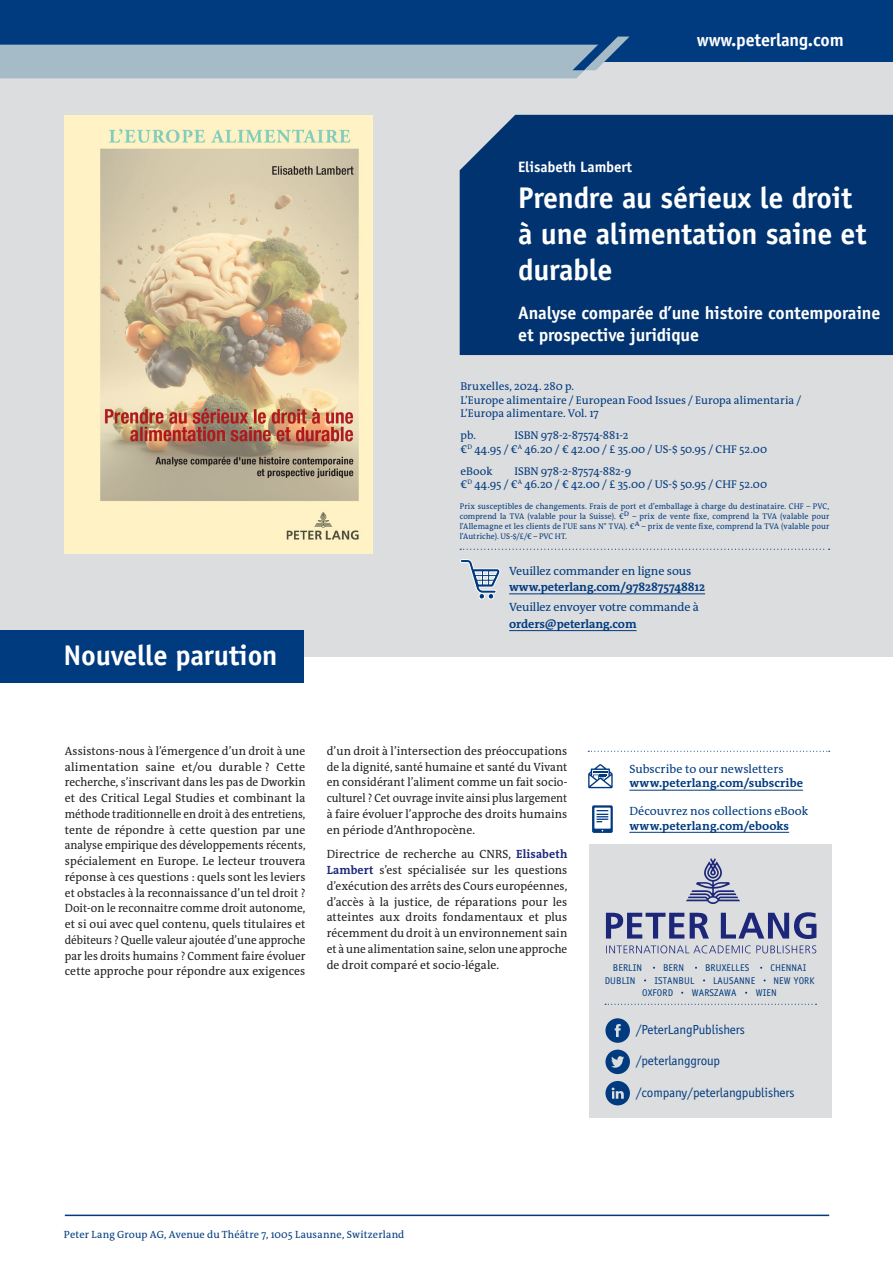
<style>
.page{position:relative;width:893px;height:1263px;background:#fff}
.page>*{position:absolute;margin:0;border:0;box-sizing:border-box;transform-origin:0 0}
._110___Titel{font:700 30px/36px "Officina Sans";letter-spacing:-.01em;color:#fff}
.Neuerscheinung{font:700 28.5px "Officina Sans";letter-spacing:-.01em;color:#fff}
._120___Untertitel{font:700 18px/21.6px "Officina Sans";letter-spacing:-.01em;color:#fff}
.Head_Web-Adresse{font:700 18px "Officina Sans";letter-spacing:-.01em;color:#fff}
._100___Autor{font:700 15px "Officina Sans";letter-spacing:-.01em;color:#fff}
.t1{font:13.05px "Officina Sans";letter-spacing:-.01em;color:#013b7f}
._300___Werbetext{font:12px/15.8px "The Antiqua B W5 Plain";letter-spacing:.01em;color:#231f20;text-align:justify;scale:.96 1}
._300___Werbetext-2{font:12px/15.8px "The Antiqua B W5 Plain";letter-spacing:.01em;color:#231f20;text-align:justify}
.Head_Warenkorb{font:12px "The Antiqua B W5 Plain";letter-spacing:-.01em;color:#013b7f}
.Newsletter___Ebook_C{font:12px "The Antiqua B W5 Plain";color:#013b7f}
.Newsletter___Ebook_L{font:700 12px "The Antiqua B W7";letter-spacing:.005em;color:#013b7f}
.linktext{font:700 12px "The Antiqua B W7";letter-spacing:-.01em;color:#013b7f}
.Head_Warenkorb-2{font:700 12px "The Antiqua B W7";letter-spacing:-.01em;color:#013b7f}
._200___Ort_Jahr_Umfa{font:11.25px/13.5px "The Antiqua B W5 Plain";letter-spacing:.005em;color:#013b7f}
._230___Preise{font:11.25px "The Antiqua B W5 Plain";color:#013b7f}
._220___ISBN{font:11.25px "The Antiqua B W5 Plain";letter-spacing:-.005em;color:#013b7f}
.Footer_Adresse{font:10.5px "The Antiqua B W5 Plain";letter-spacing:.015em;color:#013b7f}
.t2{font:9.75px "Officina Sans";letter-spacing:.01em;color:#013b7f}
.Head_Legal-Text{font:8.25px/9.9px "The Antiqua B W5 Plain";letter-spacing:.005em;color:#013b7f;text-align:justify;scale:.95 1}
.s1{font-family:"The Antiqua B W7";font-weight:700;color:#1d2779}
</style>
<div class="page">
<div style="left:0;top:49px;width:893px;height:608px;background:#dcdddf"></div>
<div style="left:0;top:0;width:893px;height:62px;background:#013b7f"></div>
<svg style="left:0;top:37px;width:629px;height:41px"></svg>
<div style="left:460px;top:115px;width:433px;height:240px;background:#00336f"></div>
<hr style="left:65px;top:1214px;width:764px;height:2px;background:#013b7f">
<svg style="left:460px;top:549px;width:370px;height:1px"></svg>
<hr style="left:509px;top:594px;width:196px;height:1px;background:#013b7f">
<hr style="left:509px;top:630px;width:128px;height:1px;background:#013b7f">
<hr style="left:629px;top:790px;width:174px;height:1px;background:#013b7f">
<hr style="left:629px;top:832px;width:160px;height:1px;background:#013b7f">
<svg style="left:588px;top:764px;width:25px;height:24px"></svg>
<svg style="left:592px;top:805px;width:21px;height:28px"></svg>
<svg style="left:460px;top:559px;width:41px;height:40px"></svg>
<svg style="left:588px;top:751px;width:242px;height:1px"></svg>
<div style="left:589px;top:844px;width:243px;height:274px;background:#dcdddf"></div>
<svg style="left:605px;top:1081px;width:25px;height:24px"></svg>
<svg style="left:605px;top:1018px;width:25px;height:25px"></svg>
<svg style="left:605px;top:1050px;width:25px;height:24px"></svg>
<svg style="left:604px;top:1003px;width:212px;height:2px"></svg>
<svg style="left:606px;top:912px;width:210px;height:27px"></svg>
<svg style="left:606px;top:945px;width:210px;height:8px"></svg>
<img style="left:687px;top:858px;width:53px;height:46px">
<div style="left:0;top:630px;width:303px;height:53px;background:#013b7f"></div>
<img style="left:65px;top:116px;width:308px;height:437px">
<p class="Head_Web-Adresse" style="left:697px;top:29px;width:148px">www.peterlang.com</p>
<p class="_100___Autor" style="left:518px;top:158px;width:115px">Elisabeth Lambert</p>
<p class="_110___Titel" style="left:518px;top:180px;width:350px">Prendre au sérieux le droit à une alimentation saine et durable</p>
<p class="_120___Untertitel" style="left:518px;top:302px;width:364px">Analyse comparée d’une histoire contemporaine et prospective juridique</p>
<p class="_200___Ort_Jahr_Umfa" style="left:460px;top:380px;width:342px">Bruxelles, 2024. 280 p.<br>L’Europe alimentaire / European Food Issues / Europa alimentaria /<br>L’Europa alimentare. Vol. 17</p>
<p class="_220___ISBN" style="left:460px;top:428px;width:17px">pb.</p>
<p class="_220___ISBN" style="left:514px;top:428px;width:115px">ISBN 978-2-87574-881-2</p>
<p class="_230___Preise" style="left:460px;top:442px;width:308px">€<sup>D</sup> 44.95 / €<sup>A</sup> 46.20 / € 42.00 / £ 35.00 / US-$ 50.95 / CHF 52.00</p>
<p class="_220___ISBN" style="left:460px;top:464px;width:34px">eBook</p>
<p class="_220___ISBN" style="left:514px;top:464px;width:119px">ISBN 978-2-87574-882-9</p>
<p class="_230___Preise" style="left:460px;top:477px;width:308px">€<sup>D</sup> 44.95 / €<sup>A</sup> 46.20 / € 42.00 / £ 35.00 / US-$ 50.95 / CHF 52.00</p>
<p class="Neuerscheinung" style="left:64px;top:638px;width:215px">Nouvelle parution</p>
<p class="Head_Legal-Text" style="left:460px;top:502px;width:390px">Prix susceptibles de changements. Frais de port et d’emballage à charge du destinataire. CHF – PVC, comprend la TVA (valable pour la Suisse). €D – prix de vente fixe, comprend la TVA (valable pour l’Allemagne et les clients de l’UE sans N° TVA). €A – prix de vente fixe, comprend la TVA (valable pour l’Autriche). US-$/£/€ – PVC HT.</p>
<p class="Head_Warenkorb" style="left:509px;top:563px;width:184px">Veuillez commander en ligne sous</p>
<p class="linktext" style="left:509px;top:579px;width:197px">www.peterlang.com/9782875748812</p>
<p class="Head_Warenkorb" style="left:509px;top:599px;width:191px">Veuillez envoyer votre commande à</p>
<p class="Head_Warenkorb-2" style="left:509px;top:616px;width:129px">orders@peterlang.com</p>
<p class="_300___Werbetext" style="left:65px;top:743px;width:252px">Assistons-nous à l’émergence d’un droit à une alimentation saine et/ou durable ? Cette recherche, s’inscrivant dans les pas de Dworkin et des Critical Legal Studies et combinant la méthode traditionnelle en droit à des entretiens, tente de répondre à cette question par une analyse empirique des développements récents, spécialement en Europe. Le lecteur trouvera réponse à ces questions : quels sont les leviers et obstacles à la reconnaissance d’un tel droit ?<br>Doit-on le reconnaitre comme droit autonome, et si oui avec quel contenu, quels titulaires et débiteurs ? Quelle valeur ajoutée d’une approche par les droits humains ? Comment faire évoluer cette approche pour répondre aux exigences</p>
<p class="_300___Werbetext-2" style="left:327px;top:743px;width:242px">d’un droit à l’intersection des préoccupations de la dignité, santé humaine et santé du Vivant en considérant l’aliment comme un fait socio&shy;culturel ? Cet ouvrage invite ainsi plus largement à faire évoluer l’approche des droits humains en période d’Anthropocène.</p>
<p class="_300___Werbetext-2" style="left:327px;top:847px;width:242px">Directrice de recherche au CNRS, <span class="s1">Elisabeth Lambert</span> s’est spécialisée sur les questions d’exécution des arrêts des Cours européennes, d’accès à la justice, de réparations pour les atteintes aux droits fondamentaux et plus récemment du droit à un environnement sain et à une alimentation saine, selon une approche de droit comparé et socio-légale.</p>
<p class="Newsletter___Ebook_C" style="left:629px;top:761px;width:156px">Subscribe to our newsletters</p>
<p class="Newsletter___Ebook_L" style="left:629px;top:776px;width:175px">www.peterlang.com/subscribe</p>
<p class="Newsletter___Ebook_C" style="left:629px;top:803px;width:181px">Découvrez nos collections eBook</p>
<p class="Newsletter___Ebook_L" style="left:629px;top:818px;width:161px">www.peterlang.com/ebooks</p>
<p class="t2" style="left:613px;top:962px;width:31px">BERLIN</p>
<p class="t2" style="left:663px;top:962px;width:22px">BERN</p>
<p class="t2" style="left:705px;top:962px;width:46px">BRUXELLES</p>
<p class="t2" style="left:770px;top:962px;width:37px">CHENNAI</p>
<p class="t2" style="left:605px;top:975px;width:32px">DUBLIN</p>
<p class="t2" style="left:654px;top:975px;width:41px">ISTANBUL</p>
<p class="t2" style="left:713px;top:975px;width:44px">LAUSANNE</p>
<p class="t2" style="left:773px;top:975px;width:43px">NEW YORK</p>
<p class="t2" style="left:642px;top:987px;width:32px">OXFORD</p>
<p class="t2" style="left:692px;top:987px;width:46px">WARSZAWA</p>
<p class="t2" style="left:756px;top:987px;width:22px">WIEN</p>
<p class="t1" style="left:636px;top:1022px;width:111px">/PeterLangPublishers</p>
<p class="t1" style="left:636px;top:1053px;width:86px">/peterlanggroup</p>
<p class="t1" style="left:636px;top:1085px;width:160px">/company/peterlangpublishers</p>
<p class="Footer_Adresse" style="left:64px;top:1228px;width:342px">Peter Lang Group AG, Avenue du Théâtre 7, 1005 Lausanne, Switzerland</p>
</div>
